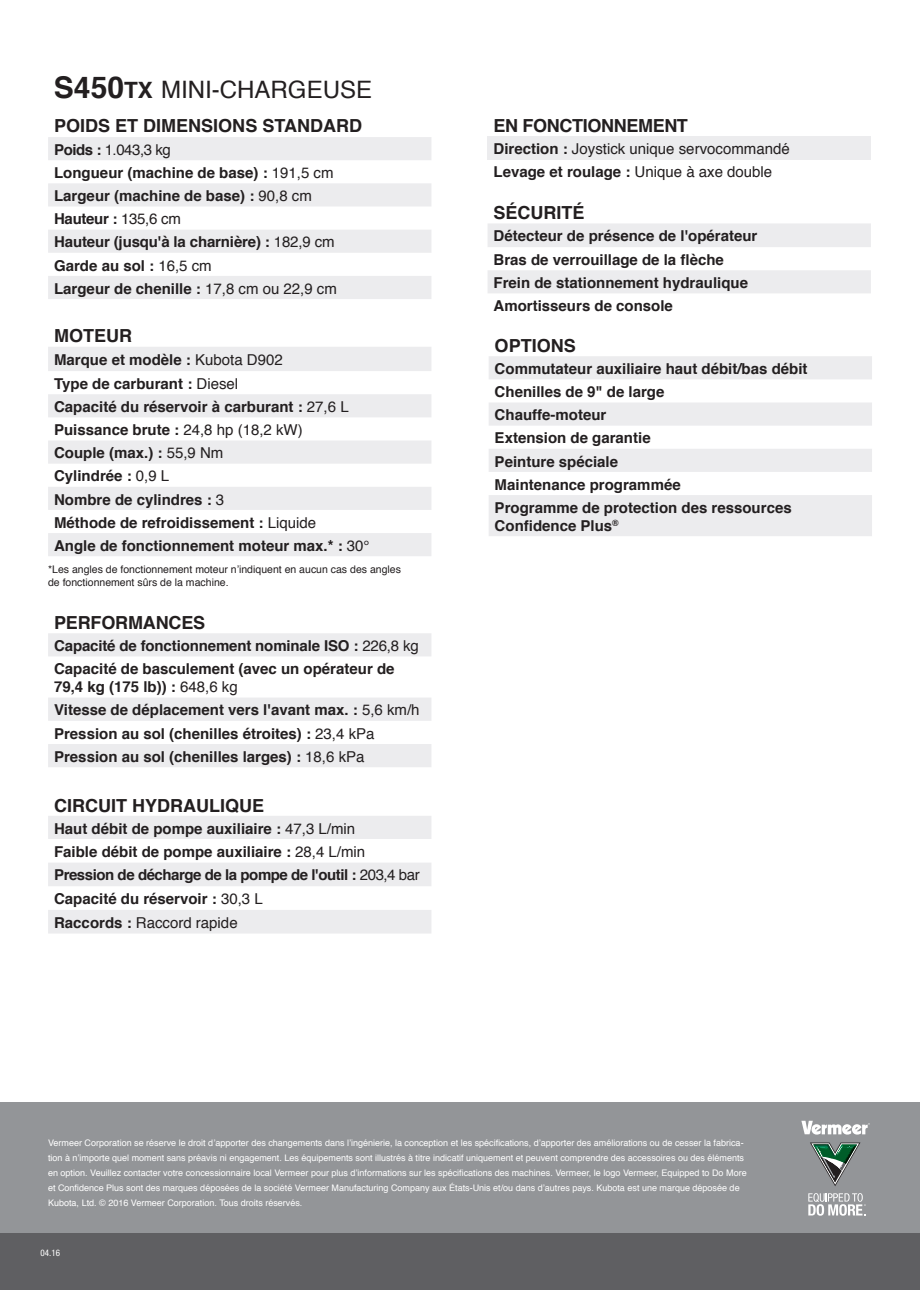
<style>
.page{position:relative;width:920px;height:1290px;background:#fff}
.page>*{position:absolute;margin:0;border:0;box-sizing:border-box;transform-origin:0 0}
.t1{font:24px "Helvetica";color:#231f20}
.t2{font:700 18px "Helvetica";color:#231f20}
.t3{font:700 18px "Helvetica";letter-spacing:-.02em;color:#231f20}
.t4{font:700 15px/23.2px "Helvetica";color:#231f20}
.t5{font:15px/23.1px "Helvetica";color:#231f20}
.t6{font:10.5px/12.6px "Helvetica";color:#231f20}
.t7{font:9px/15px "Helvetica";color:#fff}
.t8{font:condensed 9px "Helvetica Neue";color:#fff}
.s1{font-weight:700;font-size:30px}
.s2{font-weight:700;font-size:22.5px}
.s3{font-weight:400}
.s4{font-weight:700}
</style>
<div class="page">
<svg style="left:48px;top:137px;width:383px;height:162px;fill:#ececee"></svg>
<svg style="left:48px;top:347px;width:383px;height:209px;fill:#ececee"></svg>
<svg style="left:48px;top:633px;width:383px;height:134px;fill:#ededef"></svg>
<svg style="left:488px;top:223px;width:382px;height:70px"></svg>
<div style="left:487px;top:137px;width:383px;height:23px;background:#ececee"></div>
<svg style="left:48px;top:816px;width:383px;height:117px"></svg>
<svg style="left:489px;top:356px;width:382px;height:180px;fill:#ececee"></svg>
<div style="left:0;top:1102px;width:919px;height:137px;background:#939598"></div>
<svg style="left:801px;top:1120px;width:68px;height:14px"></svg>
<svg style="left:808px;top:1193px;width:57px;height:22px"></svg>
<svg style="left:810px;top:1142px;width:50px;height:44px"></svg>
<div style="left:0;top:1233px;width:919px;height:57px;background:#5f5f62"></div>
<h1 class="t1" style="left:54px;top:71px;width:319px"><span class="s1">S450</span><span class="s2">TX</span> MINI-CHARGEUSE</h1>
<p class="t2" style="left:54px;top:112px;width:309px">POIDS ET DIMENSIONS STANDARD</p>
<p class="t4" style="left:54px;top:138px;width:284px">Poids : <span class="s3">1.043,3 kg<br></span>Longueur (machine de base) : <span class="s3">191,5 cm<br></span>Largeur (machine de base) : <span class="s3">90,8 cm<br></span>Hauteur : <span class="s3">135,6 cm<br></span>Hauteur (jusqu'à la charnière) : <span class="s3">182,9 cm<br></span>Garde au sol : <span class="s3">16,5 cm<br></span>Largeur de chenille : <span class="s3">17,8 cm ou 22,9 cm</span></p>
<p class="t2" style="left:54px;top:321px;width:79px">MOTEUR</p>
<p class="t4" style="left:54px;top:348px;width:317px">Marque et modèle : <span class="s3">Kubota D902<br></span>Type de carburant : <span class="s3">Diesel<br></span>Capacité du réservoir à carburant : <span class="s3">27,6 L<br></span>Puissance brute : <span class="s3">24,8 hp (18,2 kW)<br></span>Couple (max.) : <span class="s3">55,9 Nm<br></span>Cylindrée : <span class="s3">0,9 L<br></span>Nombre de cylindres : <span class="s3">3<br></span>Méthode de refroidissement : <span class="s3">Liquide<br></span>Angle de fonctionnement moteur max.* : <span class="s3">30°</span></p>
<p class="t6" style="left:48px;top:563px;width:354px">*Les angles de fonctionnement moteur n’indiquent en aucun cas des angles de fonctionnement sûrs de la machine.</p>
<p class="t2" style="left:54px;top:608px;width:153px">PERFORMANCES</p>
<p class="t4" style="left:54px;top:634px;width:366px">Capacité de fonctionnement nominale ISO : <span class="s3">226,8 kg<br></span>Capacité de basculement (avec un opérateur de</p>
<p class="t4" style="left:54px;top:675px;width:367px">79,4 kg (175 lb)) : <span class="s3">648,6 kg<br></span>Vitesse de déplacement vers l'avant max. : <span class="s3">5,6 km/h </span>Pression au sol (chenilles étroites) : <span class="s3">23,4 kPa </span>Pression au sol (chenilles larges) : <span class="s3">18,6 kPa</span></p>
<p class="t2" style="left:54px;top:791px;width:211px">CIRCUIT HYDRAULIQUE</p>
<p class="t4" style="left:54px;top:816px;width:367px">Haut débit de pompe auxiliaire : <span class="s3">47,3 L/min<br></span>Faible débit de pompe auxiliaire : <span class="s3">28,4 L/min </span>Pression de décharge de la pompe de l'outil : <span class="s3">203,4 bar </span>Capacité du réservoir : <span class="s3">30,3 L<br></span>Raccords : <span class="s3">Raccord rapide</span></p>
<p class="t3" style="left:493px;top:111px;width:196px">EN FONCTIONNEMENT</p>
<p class="t5" style="left:493px;top:138px;width:297px"><span class="s4">Direction :</span> Joystick unique servocommandé<br><span class="s4">Levage et roulage :</span> Unique à axe double</p>
<p class="t2" style="left:493px;top:198px;width:93px">SÉCURITÉ</p>
<p class="t4" style="left:493px;top:224px;width:265px">Détecteur de présence de l'opérateur Bras de verrouillage de la flèche Frein de stationnement hydraulique Amortisseurs de console</p>
<p class="t2" style="left:494px;top:331px;width:83px">OPTIONS</p>
<p class="t4" style="left:494px;top:357px;width:314px">Commutateur auxiliaire haut débit/bas débit<br>Chenilles de 9" de large<br>Chauffe-moteur<br>Extension de garantie<br>Peinture spéciale<br>Maintenance programmée<br>Programme de protection des ressources</p>
<p class="t4" style="left:494px;top:514px;width:125px">Confidence Plus<sup>®</sup></p>
<p class="t7" style="left:48px;top:1135px;width:699px">Vermeer Corporation se réserve le droit d’apporter des changements dans l’ingénierie, la conception et les spécifications, d’apporter des améliorations ou de cesser la fabrica&shy;tion à n’importe quel moment sans préavis ni engagement. Les équipements sont illustrés à titre indicatif uniquement et peuvent comprendre des accessoires ou des éléments en option. Veuillez contacter votre concessionnaire local Vermeer pour plus d’informations sur les spécifications des machines. Vermeer, le logo Vermeer, Equipped to Do More et Confidence Plus sont des marques déposées de la société Vermeer Manufacturing Company aux États-Unis et/ou dans d’autres pays. Kubota est une marque déposée de Kubota, Ltd. © 2016 Vermeer Corporation. Tous droits réservés.</p>
<p class="t8" style="left:40px;top:1247px;width:21px">04.16</p>
</div>
